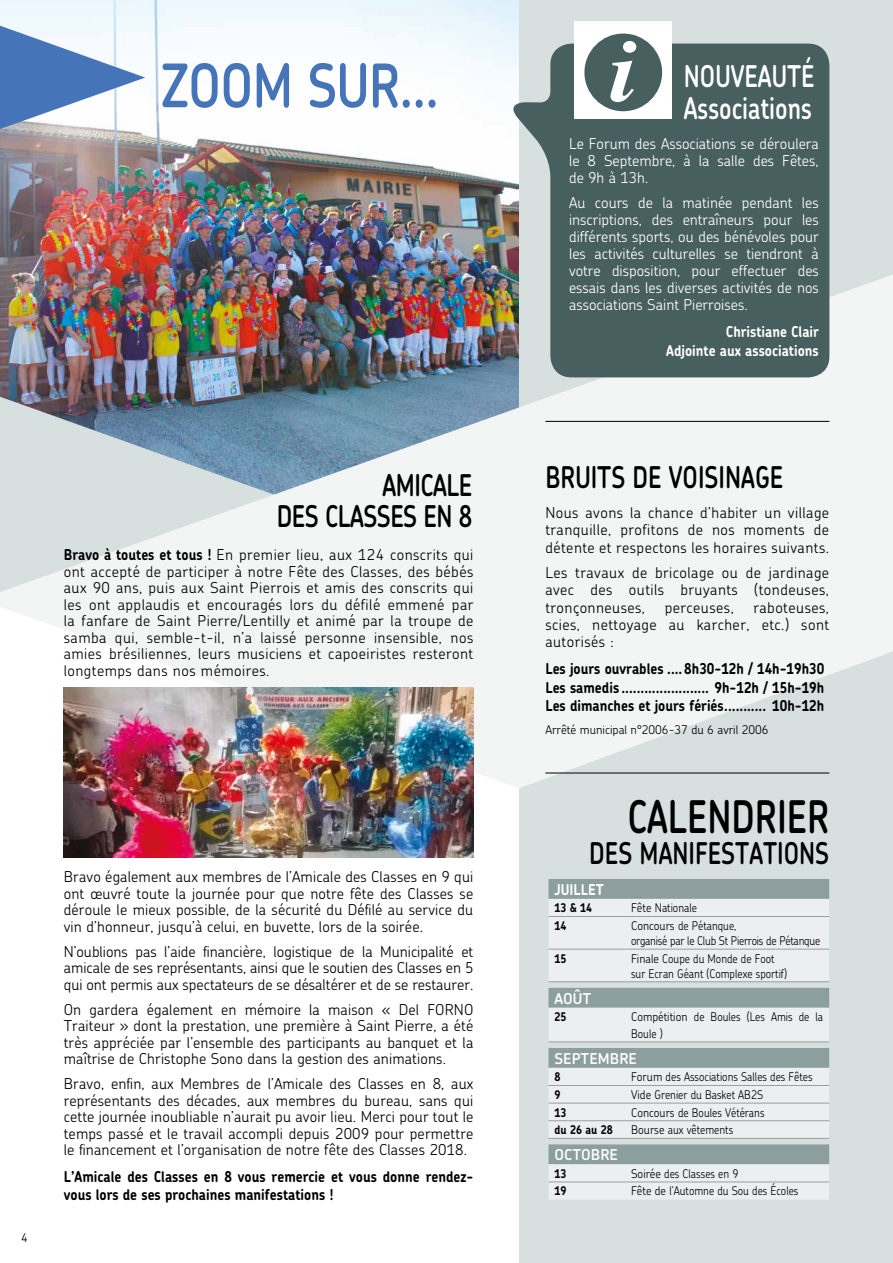
<style>
.page{position:relative;width:893px;height:1263px;background:#fff}
.page>*{position:absolute;margin:0;border:0;box-sizing:border-box;transform-origin:0 0}
.t1{font:italic 700 88.05px "Times";color:#fff;scale:1.12 1}
.t2{font:600 60px "Chevin";letter-spacing:-.01em;color:#4674b9;scale:.85 1}
.t3{font:600 45px "Chevin";color:#000;scale:.8 1}
.t4{font:600 30px "Chevin";color:#000;scale:.8 1}
.t5{font:600 30px/32px "Chevin";color:#fff;scale:.8 1}
.t6{font:600 30px/31.5px "Chevin";letter-spacing:-.02em;color:#000;text-align:right;scale:.8 1}
.t7{font:300 15px/16.5px "Chevin";letter-spacing:.03em;color:#000;text-align:justify}
.t8{font:300 15px/17px "Chevin";color:#fff;text-align:justify}
.t9{font:700 15px/18.6px "Chevin";color:#000;scale:.9 1}
.t10{font:700 15px/18.5px "Chevin";color:#fff;text-align:right;scale:.9 1}
.t11{font:600 15px "Chevin";color:#fff}
.t12{font:300 12px/15px "Chevin";color:#000;scale:.95 1}
.t13{font:300 12px/15px "Chevin";letter-spacing:-.02em;color:#000;scale:.95 1}
.t14{font:300 12px "Chevin";color:#000}
.t15{font:700 12px "Chevin";color:#000;scale:.9 1}
.s1{font-weight:700}
</style>
<div class="page">
<img style="left:0;top:0;width:519px;height:275px">
<div style="left:519px;top:0;width:374px;height:1263px;background:#d7dfdf"></div>
<svg style="left:0;top:26px;width:145px;height:103px"></svg>
<img style="left:0;top:275px;width:893px;height:583px">
<svg style="left:519px;top:651px;width:374px;height:266px"></svg>
<hr style="left:545px;top:773px;width:284px;height:1px;background:#000">
<hr style="left:545px;top:421px;width:284px;height:1px;background:#000">
<div style="left:549px;top:879px;width:280px;height:20px;background:#8c9f9e"></div>
<svg style="left:549px;top:899px;width:280px;height:300px;background:#d5dddc"></svg>
<hr style="left:549px;top:949px;width:76px;height:1px;background:#9d9d9c">
<hr style="left:625px;top:949px;width:204px;height:1px;background:#9d9d9c">
<hr style="left:549px;top:981px;width:76px;height:1px;background:#9d9d9c">
<hr style="left:625px;top:981px;width:204px;height:1px;background:#9d9d9c">
<hr style="left:549px;top:1041px;width:76px;height:1px;background:#9d9d9c">
<hr style="left:625px;top:1041px;width:204px;height:1px;background:#9d9d9c">
<hr style="left:549px;top:1085px;width:76px;height:1px;background:#9d9d9c">
<hr style="left:625px;top:1085px;width:204px;height:1px;background:#9d9d9c">
<hr style="left:549px;top:1103px;width:76px;height:1px;background:#9d9d9c">
<hr style="left:625px;top:1103px;width:204px;height:1px;background:#9d9d9c">
<hr style="left:549px;top:1120px;width:76px;height:1px;background:#9d9d9c">
<hr style="left:625px;top:1120px;width:204px;height:1px;background:#9d9d9c">
<hr style="left:549px;top:1138px;width:76px;height:1px;background:#9d9d9c">
<hr style="left:625px;top:1138px;width:204px;height:1px;background:#9d9d9c">
<hr style="left:549px;top:1181px;width:76px;height:1px;background:#9d9d9c">
<hr style="left:625px;top:1181px;width:204px;height:1px;background:#9d9d9c">
<hr style="left:549px;top:916px;width:76px;height:1px;background:#9d9d9c">
<hr style="left:625px;top:916px;width:204px;height:1px;background:#9d9d9c">
<img style="left:64px;top:687px;width:409px;height:171px">
<svg style="left:504px;top:44px;width:325px;height:333px;background:#5a6f6d"></svg>
<div style="left:574px;top:21px;width:97px;height:97px;background:#fff"></div>
<div style="left:584px;top:34px;width:78px;height:77px;background:#475f5e;border-radius:50%"></div>
<h2 class="t2" style="left:161px;top:47px;width:328px">ZOOM SUR...</h2>
<h3 class="t6" style="left:277px;top:468px;width:246px">AMICALE<br>DES CLASSES EN 8</h3>
<p class="t7" style="left:64px;top:546px;width:411px"><span class="s1">Bravo à toutes et tous !</span> En premier lieu, aux 124 conscrits qui ont accepté de participer à notre Fête des Classes, des bébés aux 90 ans, puis aux Saint Pierrois et amis des conscrits qui les ont applaudis et encouragés lors du défilé emmené par la fanfare de Saint Pierre/Lentilly et animé par la troupe de samba qui, semble-t-il, n’a laissé personne insensible, nos amies brésiliennes, leurs musiciens et capoeiristes resteront longtemps dans nos mémoires.</p>
<p class="t14" style="left:21px;top:1230px;width:8px">4</p>
<p class="t7" style="left:64px;top:868px;width:411px">Bravo également aux membres de l’Amicale des Classes en 9 qui ont œuvré toute la journée pour que notre fête des Classes se déroule le mieux possible, de la sécurité du Défilé au service du vin d’honneur, jusqu’à celui, en buvette, lors de la soirée.</p>
<p class="t7" style="left:64px;top:943px;width:411px">N’oublions pas l’aide financière, logistique de la Municipalité et amicale de ses représentants, ainsi que le soutien des Classes en 5 qui ont permis aux spectateurs de se désaltérer et de se restaurer.</p>
<p class="t7" style="left:64px;top:1001px;width:411px">On gardera également en mémoire la maison « Del FORNO Traiteur » dont la prestation, une première à Saint Pierre, a été très appréciée par l’ensemble des participants au banquet et la maîtrise de Christophe Sono dans la gestion des animations.</p>
<p class="t7" style="left:64px;top:1075px;width:411px">Bravo, enfin, aux Membres de l’Amicale des Classes en 8, aux représentants des décades, aux membres du bureau, sans qui cette journée inoubliable n’aurait pu avoir lieu. Merci pour tout le temps passé et le travail accompli depuis 2009 pour permettre le financement et l’organisation de notre fête des Classes 2018.</p>
<p class="t9" style="left:64px;top:1167px;width:457px;line-height:18px">L’Amicale des Classes en 8 vous remercie et vous donne rendez&shy;vous lors de ses prochaines manifestations !</p>
<h1 class="t1" style="left:608px;top:-11px;width:26px">i</h1>
<h3 class="t5" style="left:684px;top:60px;width:165px">NOUVEAUTÉ<br>Associations</h3>
<p class="t8" style="left:569px;top:135px;width:251px">Le Forum des Associations se déroulera le 8 Septembre, à la salle des Fêtes, de 9h à 13h.</p>
<p class="t8" style="left:569px;top:194px;width:251px">Au cours de la matinée pendant les inscriptions, des entraîneurs pour les différents sports, ou des bénévoles pour les activités culturelles se tiendront à votre disposition, pour effectuer des essais dans les diverses activités de nos associations Saint Pierroises.</p>
<p class="t10" style="left:666px;top:322px;width:171px">Christiane Clair<br>Adjointe aux associations</p>
<h3 class="t4" style="left:545px;top:458px;width:299px">BRUITS DE VOISINAGE</h3>
<p class="t7" style="left:545px;top:504px;width:285px;line-height:17.1px">Nous avons la chance d’habiter un village tranquille, profitons de nos moments de détente et respectons les horaires suivants.</p>
<p class="t7" style="left:545px;top:564px;width:285px;line-height:17.1px">Les travaux de bricolage ou de jardinage avec des outils bruyants (tondeuses, tronçonneuses,</p>
<p class="t7" style="left:545px;top:598px;width:285px;line-height:17.1px;text-indent:208px">raboteuses, scies, nettoyage au karcher, etc.) sont autorisés :</p>
<p class="t9" style="left:545px;top:659px;width:312px;text-align:justify">Les jours ouvrables ....8h30-12h / 14h-19h30<br>Les samedis ....................... 9h-12h / 15h-19h Les dimanches et jours fériés........... 10h-12h</p>
<p class="t14" style="left:545px;top:722px;width:225px">Arrêté municipal n°2006-37 du 6 avril 2006</p>
<p class="t7" style="left:665px;top:599px;width:71px">perceuses,</p>
<h3 class="t3" style="left:628px;top:787px;width:253px">CALENDRIER</h3>
<h3 class="t4" style="left:589px;top:834px;width:301px">DES MANIFESTATIONS</h3>
<p class="t10" style="left:555px;top:880px;width:56px">JUILLET</p>
<p class="t15" style="left:555px;top:900px;width:43px">13 &amp; 14</p>
<p class="t12" style="left:631px;top:900px;width:71px">Fête Nationale</p>
<p class="t15" style="left:555px;top:918px;width:15px">14</p>
<p class="t13" style="left:631px;top:918px;width:201px">Concours de Pétanque,<br>organisé par le Club St Pierrois de Pétanque</p>
<p class="t15" style="left:554px;top:950px;width:15px">15</p>
<p class="t12" style="left:631px;top:950px;width:166px">Finale Coupe du Monde de Foot sur Ecran Géant (Complexe sportif)</p>
<p class="t11" style="left:555px;top:988px;width:38px">AOÛT</p>
<p class="t15" style="left:555px;top:1009px;width:15px">25</p>
<p class="t12" style="left:631px;top:1008px;width:204px;line-height:16.5px">Compétition de Boules (Les Amis de la<br>Boule )</p>
<p class="t11" style="left:555px;top:1048px;width:84px">SEPTEMBRE</p>
<p class="t15" style="left:555px;top:1069px;width:8px">8</p>
<p class="t12" style="left:631px;top:1069px;width:192px">Forum des Associations Salles des Fêtes</p>
<p class="t15" style="left:555px;top:1087px;width:8px">9</p>
<p class="t12" style="left:631px;top:1087px;width:141px">Vide Grenier du Basket AB2S</p>
<p class="t15" style="left:554px;top:1104px;width:15px">13</p>
<p class="t12" style="left:631px;top:1104px;width:142px">Concours de Boules Vétérans</p>
<p class="t15" style="left:555px;top:1122px;width:66px">du 26 au 28</p>
<p class="t12" style="left:631px;top:1122px;width:109px">Bourse aux vêtements</p>
<p class="t11" style="left:555px;top:1145px;width:65px">OCTOBRE</p>
<p class="t15" style="left:555px;top:1165px;width:15px">13</p>
<p class="t12" style="left:631px;top:1166px;width:114px">Soirée des Classes en 9</p>
<p class="t15" style="left:555px;top:1183px;width:15px">19</p>
<p class="t12" style="left:631px;top:1183px;width:178px">Fête de l’Automne du Sou des Écoles</p>
</div>
